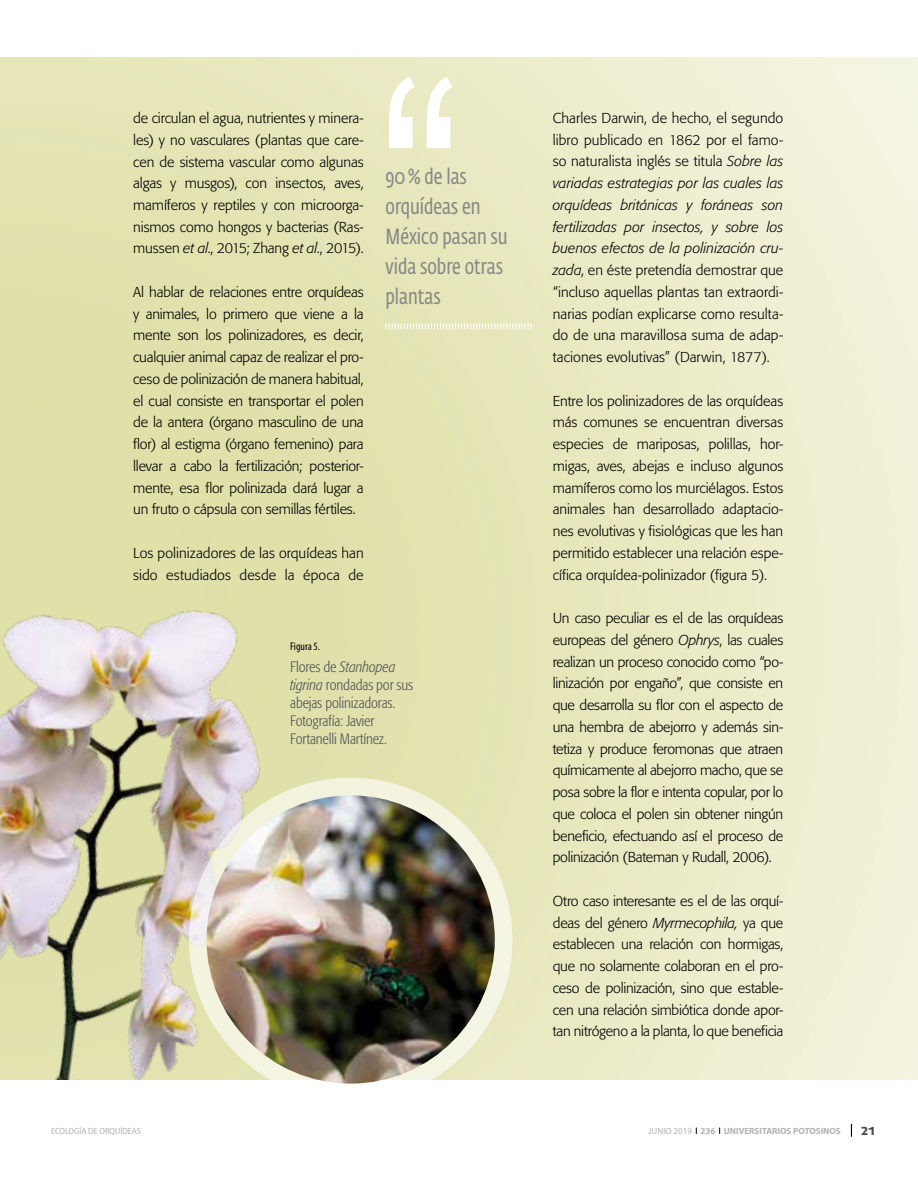
<style>
.page{position:relative;width:918px;height:1188px;background:#fff}
.page>*{position:absolute;margin:0;border:0;box-sizing:border-box;transform-origin:0 0}
.t1{font:21.75px/30px "Fedra Sans Cond Std";color:#878787}
.t2{font:300 condensed 15px/18px "Formata";letter-spacing:-.01em;color:#575756}
.t3{font:700 15px "Daxline Pro";color:#4a4a49}
.t4{font:300 14.25px/21.8px "Formata";letter-spacing:-.005em;color:#000;text-align:justify}
.t5{font:condensed 11.25px "Myriad Pro";color:#000}
.t6{font:700 9px "Myriad Pro";color:#b3b2b2}
.t7{font:semi-condensed 9px "Myriad Pro";color:#b3b2b2}
.s1{font-style:italic}
.s2{font-weight:400}
</style>
<div class="page">
<svg style="left:851px;top:1124px;width:1px;height:13px"></svg>
<img style="left:0;top:591px;width:290px;height:489px">
<svg style="left:189px;top:778px;width:323px;height:323px;background:#f4f4e5"></svg>
<img style="left:207px;top:795px;width:288px;height:289px;border-radius:144px">
<svg style="left:389px;top:77px;width:63px;height:71px"></svg>
<svg style="left:386px;top:323px;width:146px;height:6px"></svg>
<p class="t4" style="left:133px;top:107px;width:232px">de circulan el agua, nutrientes y minera&shy;les) y no vasculares (plantas que care&shy;cen de sistema vascular como algunas algas y musgos), con insectos, aves, mamíferos y reptiles y con microorga&shy;nismos como hongos y bacterias (Ras&shy;mussen <span class="s1">et al</span>., 2015; Zhang <span class="s1">et al</span>., 2015).</p>
<p class="t4" style="left:133px;top:281px;width:232px">Al hablar de relaciones entre orquídeas y animales, lo primero que viene a la mente son los polinizadores, es decir, cualquier animal capaz de realizar el pro&shy;ceso de polinización de manera habitual, el cual consiste en transportar el polen de la antera (órgano masculino de una flor) al estigma (órgano femenino) para llevar a cabo la fertilización; posterior&shy;mente, esa flor polinizada dará lugar a un fruto o cápsula con semillas fértiles.</p>
<p class="t4" style="left:133px;top:542px;width:232px">Los polinizadores de las orquídeas han sido estudiados desde la época de</p>
<h1 class="t1" style="left:386px;top:162px;width:124px">90 % de las orquídeas en<br>México pasan su vida sobre otras plantas</h1>
<p class="t5" style="left:290px;top:640px;width:31px">Figura 5.</p>
<p class="t2" style="left:290px;top:658px;width:124px">Flores de <span class="s1">Stanhopea tigrina</span> rondadas por sus abejas polinizadoras.<br>Fotografía: Javier<br>Fortanelli Martínez.</p>
<p class="t4" style="left:553px;top:107px;width:232px">Charles Darwin, de hecho, el segundo libro publicado en 1862 por el famo&shy;so naturalista inglés se titula <span class="s1">Sobre las variadas estrategias por las cuales las orquídeas británicas y foráneas son fertilizadas por insectos, y sobre los buenos efectos de la polinización cru&shy;zada</span>, en éste pretendía demostrar que “incluso aquellas plantas tan extraordi&shy;narias podían explicarse como resulta&shy;do de una maravillosa suma de adap&shy;taciones evolutivas” (Darwin, 1877).</p>
<p class="t4" style="left:553px;top:390px;width:232px">Entre los polinizadores de las orquídeas más comunes se encuentran diversas especies de mariposas, polillas, hor&shy;migas, aves, abejas e incluso algunos mamíferos como los murciélagos. Estos animales han desarrollado adaptacio&shy;nes evolutivas y fisiológicas que les han permitido establecer una relación espe&shy;cífica orquídea-polinizador (figura 5).</p>
<p class="t4" style="left:553px;top:607px;width:232px">Un caso peculiar es el de las orquídeas europeas del género <span class="s1">Ophrys</span>, las cuales realizan un proceso conocido como “po&shy;linización por engaño”, que consiste en que desarrolla su flor con el aspecto de una hembra de abejorro y además sin&shy;tetiza y produce feromonas que atraen químicamente al abejorro macho, que se posa sobre la flor e intenta copular, por lo que coloca el polen sin obtener ningún beneficio, efectuando así el proceso de polinización (Bateman y Rudall, 2006).</p>
<p class="t4" style="left:553px;top:890px;width:232px">Otro caso interesante es el de las orquí&shy;deas del género <span class="s1">Myrmecophila,</span> ya que establecen una relación con hormigas, que no solamente colaboran en el pro&shy;ceso de polinización, sino que estable&shy;cen una relación simbiótica donde apor&shy;tan nitrógeno a la planta, lo que beneficia</p>
<p class="t7" style="left:51px;top:1125px;width:91px">ECOLOGÍA DE ORQUÍDEAS</p>
<p class="t6" style="left:648px;top:1125px;width:194px"><span class="s2">JUNIO 2019</span> 236 UNIVERSITARIOS POTOSINOS</p>
<p class="t3" style="left:861px;top:1120px;width:15px">21</p>
</div>
